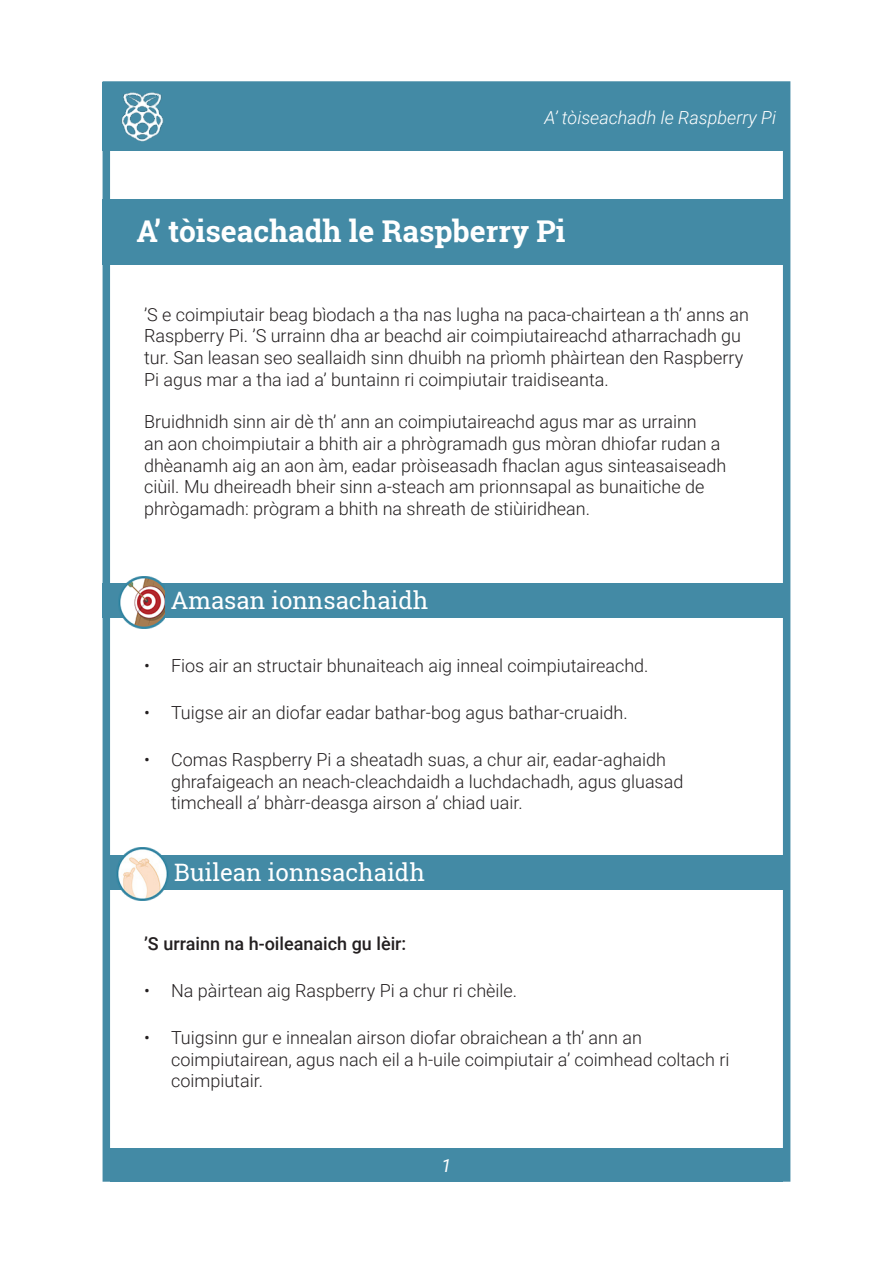
<style>
.page{position:relative;width:893px;height:1263px;background:#fff}
.page>*{position:absolute;margin:0;border:0;box-sizing:border-box;transform-origin:0 0}
.t1{font:700 30px "Roboto Slab";color:#fff}
.t2{font:24px "Roboto Slab";color:#fff}
.t3{font:300 18px/21.6px "Roboto";color:#231f20}
.t4{font:500 18px "Roboto";color:#231f20}
.t5{font:italic 300 18px "Roboto";color:#fff}
.t6{font:italic 18px "Roboto";color:#fff}
</style>
<div class="page">
<div style="left:103px;top:81px;width:687px;height:1101px;border:8px solid #438aa5"></div>
<div style="left:103px;top:82px;width:687px;height:69px;background:#438aa5"></div>
<img style="left:121px;top:92px;width:43px;height:50px">
<div style="left:110px;top:1148px;width:673px;height:34px;background:#438aa5"></div>
<div style="left:103px;top:199px;width:687px;height:65px;background:#438aa5"></div>
<div style="left:103px;top:584px;width:687px;height:34px;background:#438aa5"></div>
<img style="left:118px;top:576px;width:47px;height:52px">
<div style="left:107px;top:855px;width:676px;height:34px;background:#438aa5"></div>
<img style="left:117px;top:848px;width:51px;height:52px">
<p class="t5" style="left:544px;top:105px;width:233px">A’ tòiseachadh le Raspberry Pi</p>
<p class="t1" style="left:137px;top:211px;width:430px">A’ tòiseachadh le Raspberry Pi</p>
<p class="t3" style="left:144px;top:303px;width:606px">’S e coimpiutair beag bìodach a tha nas lugha na paca-chairtean a th’ anns an Raspberry Pi. ’S urrainn dha ar beachd air coimpiutaireachd atharrachadh gu tur. San leasan seo seallaidh sinn dhuibh na prìomh phàirtean den Raspberry Pi agus mar a tha iad a’ buntainn ri coimpiutair traidiseanta.</p>
<p class="t3" style="left:144px;top:410px;width:584px">Bruidhnidh sinn air dè th’ ann an coimpiutaireachd agus mar as urrainn<br>an aon choimpiutair a bhith air a phrògramadh gus mòran dhiofar rudan a dhèanamh aig an aon àm, eadar pròiseasadh fhaclan agus sinteasaiseadh ciùil. Mu dheireadh bheir sinn a-steach am prionnsapal as bunaitiche de phrògamadh: prògram a bhith na shreath de stiùiridhean.</p>
<p class="t2" style="left:171px;top:584px;width:259px">Amasan ionnsachaidh</p>
<p class="t3" style="left:144px;top:654px;width:506px">• Fios air an structair bhunaiteach aig inneal coimpiutaireachd.</p>
<p class="t3" style="left:144px;top:701px;width:485px">• Tuigse air an diofar eadar bathar-bog agus bathar-cruaidh.</p>
<p class="t3" style="left:171px;top:748px;width:514px;text-indent:-27px">• Comas Raspberry Pi a sheatadh suas, a chur air, eadar-aghaidh ghrafaigeach an neach-cleachdaidh a luchdachadh, agus gluasad timcheall a’ bhàrr-deasga airson a’ chiad uair.</p>
<p class="t2" style="left:174px;top:856px;width:252px">Builean ionnsachaidh</p>
<p class="t4" style="left:144px;top:931px;width:264px">’S urrainn na h-oileanaich gu lèir:</p>
<p class="t3" style="left:144px;top:979px;width:375px">• Na pàirtean aig Raspberry Pi a chur ri chèile.</p>
<p class="t3" style="left:171px;top:1026px;width:560px;text-indent:-27px">• Tuigsinn gur e innealan airson diofar obraichean a th’ ann an coimpiutairean, agus nach eil a h-uile coimpiutair a’ coimhead coltach ri coimpiutair.</p>
<p class="t6" style="left:442px;top:1153px;width:11px">1</p>
</div>
